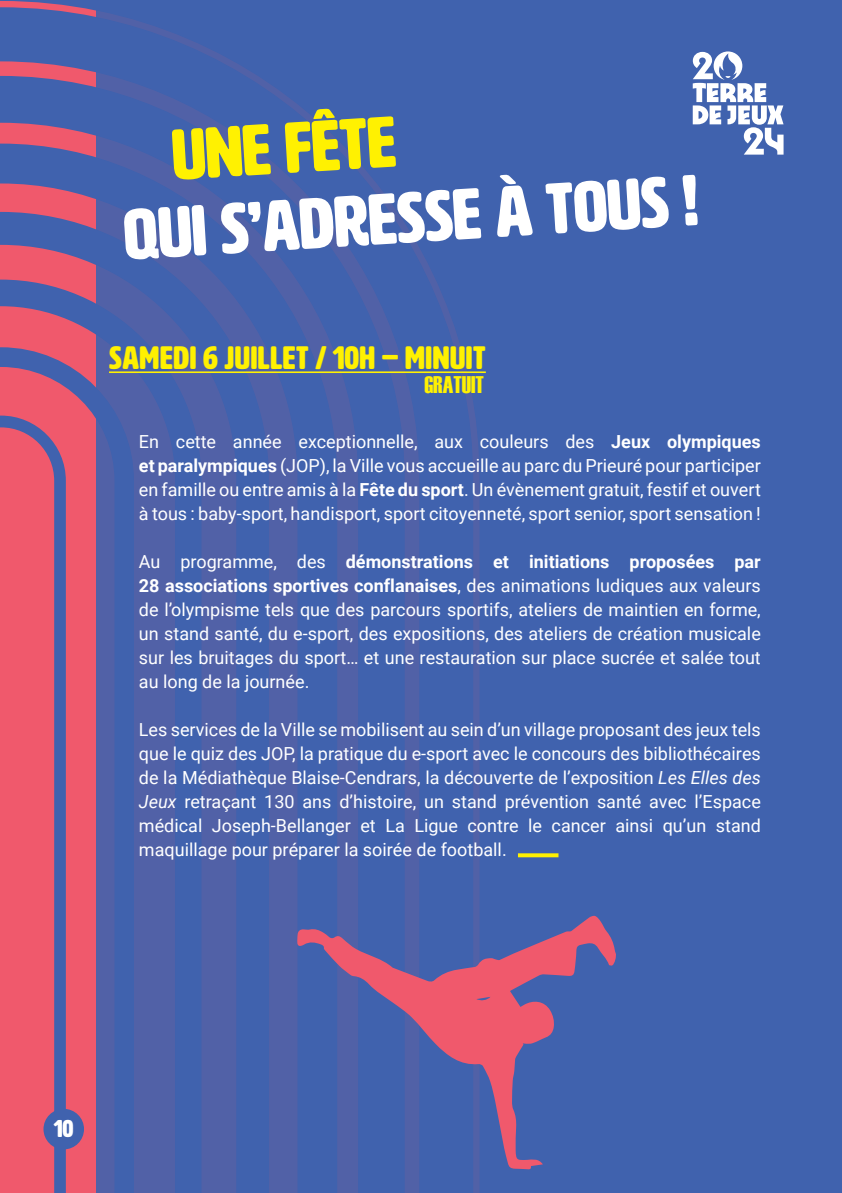
<style>
.page{position:relative;width:842px;height:1193px;background:#fff}
.page>*{position:absolute;margin:0;border:0;box-sizing:border-box;transform-origin:0 0}
.t1{font:71px "HWT Artz";color:#fff}
.t2{font:71px "HWT Artz";color:#fff101}
.t3{font:32px "HWT Artz";letter-spacing:.02em;color:#fff101}
.t4{font:24px "Haettenschweiler";color:#fff101}
.t5{font:24px "HWT Artz";color:#fff}
.t6{font:18px/24px "Roboto";color:#fff;text-align:justify}
.s1{font-weight:700}
.s2{font-style:italic}
</style>
<div class="page">
<svg style="left:0;top:1px;width:96px;height:1192px;background:#bf5b7e"></svg>
<div style="left:96px;top:0;width:746px;height:1193px;background:linear-gradient(to right,#4961aa,#3d62af)"></div>
<svg style="left:297px;top:915px;width:320px;height:254px;background:#695f9e"></svg>
<hr style="left:109px;top:371px;width:377px;height:2px;background:#fff101">
<svg style="left:693px;top:51px;width:90px;height:104px"></svg>
<svg style="left:518px;top:853px;width:40px;height:4px"></svg>
<div style="left:43px;top:1108px;width:41px;height:41px;background:#4062ae;border-radius:50%"></div>
<p class="t2" style="left:169px;top:119px;width:226px;rotate:-4deg">UNE FÊTE</p>
<p class="t1" style="left:121px;top:200px;width:577px;rotate:-4deg">qui s’adresse à tous !</p>
<p class="t3" style="left:109px;top:341px;width:378px">SAMEDI 6 JUILLET / 10H – MINUIT</p>
<p class="t4" style="left:424px;top:369px;width:61px">GRATUIT</p>
<p class="t6" style="left:139px;top:429px;width:623px">En cette année exceptionnelle, aux couleurs des <span class="s1">Jeux olympiques et paralympiques</span> (JOP), la Ville vous accueille au parc du Prieuré pour participer en famille ou entre amis à la <span class="s1">Fête du sport</span>. Un évènement gratuit, festif et ouvert à tous : baby-sport, handisport, sport citoyenneté, sport senior, sport sensation !</p>
<p class="t6" style="left:139px;top:549px;width:623px">Au programme, des <span class="s1">démonstrations et initiations proposées par 28 associations sportives conflanaises</span>, des animations ludiques aux valeurs de l’olympisme tels que des parcours sportifs, ateliers de maintien en forme, un stand santé, du e-sport, des expositions, des ateliers de création musicale sur les bruitages du sport… et une restauration sur place sucrée et salée tout au long de la journée.</p>
<p class="t6" style="left:139px;top:717px;width:623px">Les services de la Ville se mobilisent au sein d’un village proposant des jeux tels que le quiz des JOP, la pratique du e-sport avec le concours des bibliothécaires de la Médiathèque Blaise-Cendrars, la découverte de l’exposition <span class="s2">Les Elles des Jeux</span> retraçant 130 ans d’histoire, un stand prévention santé avec l’Espace médical Joseph-Bellanger et La Ligue contre le cancer ainsi qu’un stand maquillage pour préparer la soirée de football.</p>
<h3 class="t5" style="left:54px;top:1116px;width:21px">10</h3>
</div>
